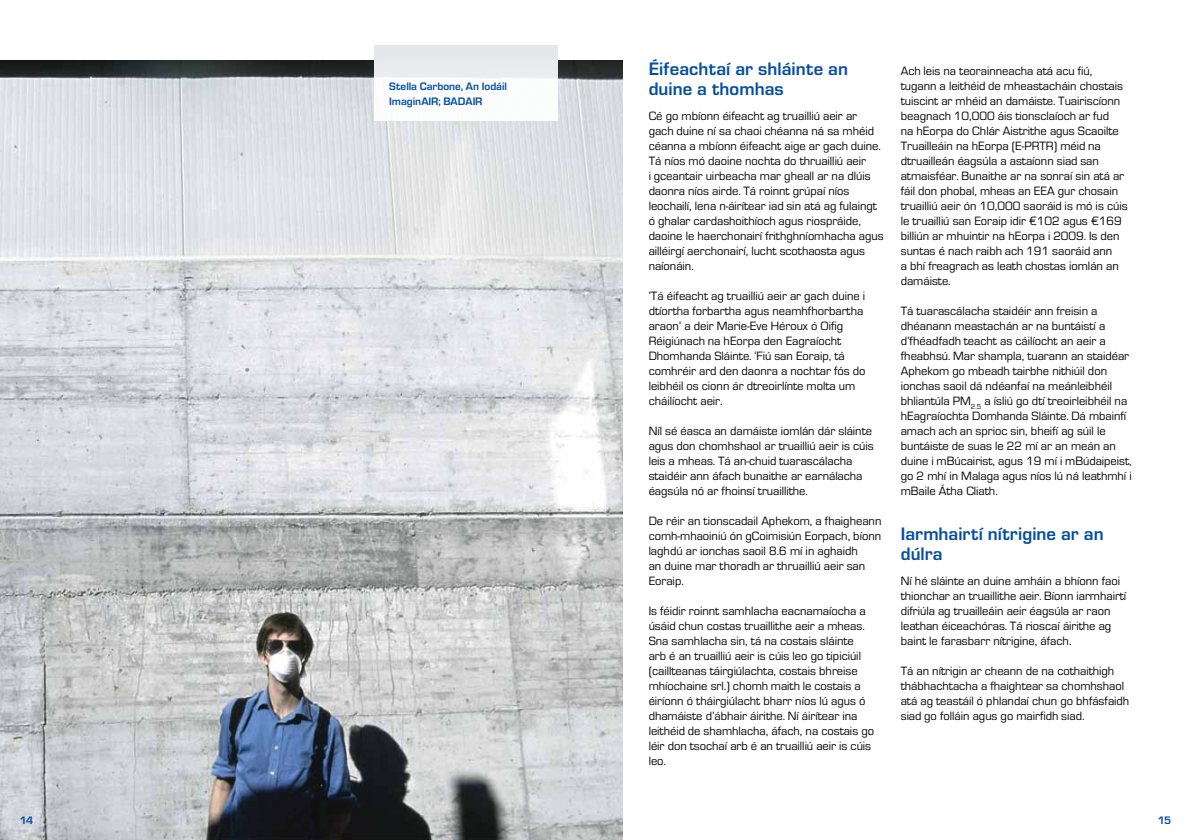
<style>
.page{position:relative;width:1191px;height:840px;background:#fff}
.page>*{position:absolute;margin:0;border:0;box-sizing:border-box;transform-origin:0 0}
.t1{font:700 18.75px/20px "Eurostile OT";letter-spacing:.005em;color:#034ea2}
.t2{font:12.5px/15px "Eurostile OT";color:#000}
.t3{font:700 11.25px/15px "Eurostile OT";letter-spacing:-.005em;color:#034ea2}
</style>
<div class="page">
<img style="left:0;top:60px;width:622px;height:780px">
<div style="left:374px;top:45px;width:183px;height:75px;background:linear-gradient(to right,#f4f5f5,#f3f4f5)"></div>
<p class="t3" style="left:389px;top:79px;width:119px">Stella Carbone, An Iodáil<br>ImaginAIR; BADAIR</p>
<h1 class="t1" style="left:648px;top:59px;width:201px">Éifeachtaí ar shláinte an duine a thomhas</h1>
<p class="t2" style="left:648px;top:109px;width:236px">Cé go mbíonn éifeacht ag truailliú aeir ar gach duine ní sa chaoi chéanna ná sa mhéid céanna a mbíonn éifeacht aige ar gach duine.<br>Tá níos mó daoine nochta do thruailliú aeir<br>i gceantair uirbeacha mar gheall ar na dlúis daonra níos airde. Tá roinnt grúpaí níos leochailí, lena n-áirítear iad sin atá ag fulaingt ó ghalar cardashoithíoch agus riospráide, daoine le haerchonairí frithghníomhacha agus ailléirgí aerchonairí, lucht scothaosta agus naíonáin.</p>
<p class="t2" style="left:648px;top:289px;width:218px">‘Tá éifeacht ag truailliú aeir ar gach duine i dtíortha forbartha agus neamhfhorbartha araon’ a deir Marie-Eve Héroux ó Oifig Réigiúnach na hEorpa den Eagraíocht Dhomhanda Sláinte. ‘Fiú san Eoraip, tá comhréir ard den daonra a nochtar fós do leibhéil os cionn ár dtreoirlínte molta um cháilíocht aeir.</p>
<p class="t2" style="left:648px;top:424px;width:226px">Níl sé éasca an damáiste iomlán dár sláinte agus don chomhshaol ar truailliú aeir is cúis leis a mheas. Tá an-chuid tuarascálacha staidéir ann áfach bunaithe ar earnálacha éagsúla nó ar fhoinsí truaillithe.</p>
<p class="t2" style="left:648px;top:514px;width:234px">De réir an tionscadail Aphekom, a fhaigheann comh-mhaoiniú ón gCoimisiún Eorpach, bíonn laghdú ar ionchas saoil 8.6 mí in aghaidh<br>an duine mar thoradh ar thruailliú aeir san Eoraip.</p>
<p class="t2" style="left:648px;top:604px;width:227px">Is féidir roinnt samhlacha eacnamaíocha a úsáid chun costas truaillithe aeir a mheas.<br>Sna samhlacha sin, tá na costais sláinte arb é an truailliú aeir is cúis leo go tipiciúil (caillteanas táirgiúlachta, costais bhreise mhíochaine srl.) chomh maith le costais a éiríonn ó tháirgiúlacht bharr níos lú agus ó dhamáiste d’ábhair áirithe. Ní áirítear ina leithéid de shamhlacha, áfach, na costais go léir don tsochaí arb é an truailliú aeir is cúis leo.</p>
<p class="t2" style="left:900px;top:64px;width:228px">Ach leis na teorainneacha atá acu fiú, tugann a leithéid de mheastacháin chostais tuiscint ar mhéid an damáiste. Tuairiscíonn beagnach 10,000 áis tionsclaíoch ar fud<br>na hEorpa do Chlár Aistrithe agus Scaoilte Truailleáin na hEorpa (E-PRTR) méid na dtruailleán éagsúla a astaíonn siad san atmaisféar. Bunaithe ar na sonraí sin atá ar fáil don phobal, mheas an EEA gur chosain truailliú aeir ón 10,000 saoráid is mó is cúis le truailliú san Eoraip idir €102 agus €169 billiún ar mhuintir na hEorpa i 2009. Is den suntas é nach raibh ach 191 saoráid ann<br>a bhí freagrach as leath chostas iomlán an damáiste.</p>
<p class="t2" style="left:900px;top:304px;width:232px">Tá tuarascálacha staidéir ann freisin a dhéanann meastachán ar na buntáistí a d’fhéadfadh teacht as cáilíocht an aeir a fheabhsú. Mar shampla, tuarann an staidéar Aphekom go mbeadh tairbhe nithiúil don ionchas saoil dá ndéanfaí na meánleibhéil bhliantúla PM<sub>2.5</sub> a ísliú go dtí treoirleibhéil na hEagraíochta Domhanda Sláinte. Dá mbainfí amach ach an sprioc sin, bheifí ag súil le buntáiste de suas le 22 mí ar an meán an duine i mBúcairist, agus 19 mí i mBúdaipeist, go 2 mhí in Malaga agus níos lú ná leathmhí i mBaile Átha Cliath.</p>
<h1 class="t1" style="left:900px;top:524px;width:204px">Iarmhairtí nítrigine ar an dúlra</h1>
<p class="t2" style="left:900px;top:574px;width:227px">Ní hé sláinte an duine amháin a bhíonn faoi thionchar an truaillithe aeir. Bíonn iarmhairtí difriúla ag truailleáin aeir éagsúla ar raon leathan éiceachóras. Tá rioscaí áirithe ag baint le farasbarr nítrigine, áfach.</p>
<p class="t2" style="left:900px;top:664px;width:230px">Tá an nítrigin ar cheann de na cothaithigh thábhachtacha a fhaightear sa chomhshaol atá ag teastáil ó phlandaí chun go bhfásfaidh siad go folláin agus go mairfidh siad.</p>
<p class="t3" style="left:20px;top:812px;width:15px">14</p>
<p class="t3" style="left:1157px;top:812px;width:15px">15</p>
</div>
